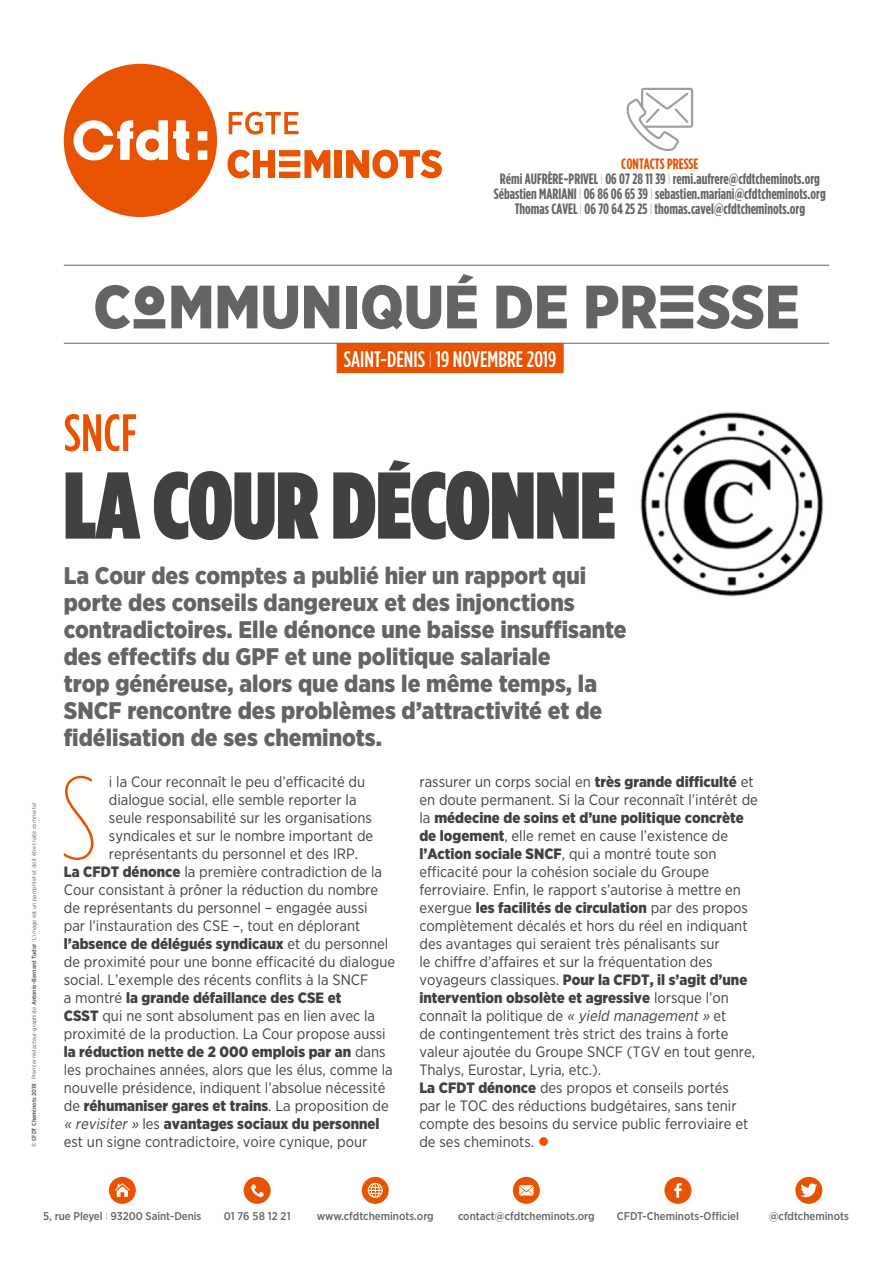
<style>
.page{position:relative;width:893px;height:1263px;background:#fff}
.page>*{position:absolute;margin:0;border:0;box-sizing:border-box;transform-origin:0 0}
.t1{font:100 117.9px "Gotham Condensed";color:#e75300}
.t2{font:900 94.5px "Gotham Condensed";color:#414042}
.t3{font:900 61.05px "Gotham Narrow";color:#636466}
.t4{font:500 52.5px "Gotham Condensed";color:#e75300}
.t5{font:900 24px/27px "Gotham Narrow";color:#636466}
.t6{font:500 22.5px "Gotham Condensed";color:#fff}
.t7{font:15px/18px "Gotham Narrow";color:#414042}
.t8{font:900 15px "Gotham Narrow";color:#414042}
.t9{font:700 15px/15px "Gotham Condensed";color:#636466;text-align:center}
.t10{font:500 11.25px "Gotham Narrow";color:#636466}
.t11{font:6px "Gotham Narrow";color:#636466}
.s1{color:#e75300}
.s2{font-weight:100}
.s3{font-family:"CFDT";font-stretch:condensed}
.s4{font-weight:700}
.s5{font-weight:900}
.s6{font-weight:400}
.s7{font-weight:400;font-style:italic}
.s8{font-style:italic}
</style>
<div class="page">
<img style="left:640px;top:412px;width:183px;height:185px">
<hr style="left:64px;top:265px;width:765px;height:1px;background:#636466">
<div style="left:337px;top:343px;width:227px;height:30px;background:#e75300"></div>
<hr style="left:64px;top:343px;width:765px;height:1px;background:#636466">
<div style="left:109px;top:1177px;width:27px;height:27px;background:#e75300;border-radius:50%"></div>
<svg style="left:115px;top:1183px;width:15px;height:14px"></svg>
<div style="left:244px;top:1177px;width:27px;height:27px;background:#e75300;border-radius:50%"></div>
<svg style="left:251px;top:1184px;width:13px;height:13px"></svg>
<div style="left:362px;top:1177px;width:27px;height:27px;background:#e75300;border-radius:50%"></div>
<svg style="left:368px;top:1183px;width:15px;height:15px"></svg>
<div style="left:513px;top:1177px;width:27px;height:27px;background:#e75300;border-radius:50%"></div>
<svg style="left:519px;top:1185px;width:14px;height:10px"></svg>
<div style="left:664px;top:1177px;width:27px;height:27px;background:#e75300;border-radius:50%"></div>
<svg style="left:674px;top:1183px;width:8px;height:15px"></svg>
<div style="left:795px;top:1177px;width:27px;height:27px;background:#e75300;border-radius:50%"></div>
<svg style="left:800px;top:1183px;width:17px;height:14px"></svg>
<svg style="left:229px;top:112px;width:69px;height:23px"></svg>
<svg style="left:228px;top:150px;width:102px;height:28px"></svg>
<div style="left:335px;top:150px;width:7px;height:28px;background:#e75300"></div>
<svg style="left:346px;top:150px;width:96px;height:28px"></svg>
<div style="left:64px;top:64px;width:153px;height:153px;background:#e75300;border-radius:50%"></div>
<svg style="left:73px;top:120px;width:116px;height:41px"></svg>
<svg style="left:198px;top:131px;width:9px;height:10px"></svg>
<svg style="left:198px;top:150px;width:9px;height:10px"></svg>
<svg style="left:626px;top:88px;width:67px;height:63px"></svg>
<p class="t9" style="left:494px;top:156px;width:333px"><span class="s1">CONTACTS PRESSE<br></span>Rémi AUFRÈRE-PRIVEL <span class="s2">I</span> 06 07 28 11 39 <span class="s2">I</span> remi.aufrere@cfdtcheminots.org Sébastien MARIANI <span class="s2">I</span> 06 86 06 65 39 <span class="s2">I</span> sebastien.mariani@cfdtcheminots.org Thomas CAVEL <span class="s2">I</span> 06 70 64 25 25 <span class="s2">I</span> thomas.cavel@cfdtcheminots.org</p>
<h3 class="t3" style="left:93px;top:267px;width:708px">C<span class="s3">O</span>MMUNIQUÉ DE PR<span class="s3">E</span>SSE</h3>
<h3 class="t4" style="left:64px;top:402px;width:75px">SNCF</h3>
<h3 class="t6" style="left:344px;top:346px;width:214px">SAINT-DENIS <span class="s2">I</span> 19 NOVEMBRE 2019</h3>
<h2 class="t2" style="left:64px;top:449px;width:553px">LA COUR DÉCONNE</h2>
<p class="t11" style="left:30px;top:1147px;width:346px;rotate:-90deg"><span class="s4">© CFDT Cheminots 2019</span> <span class="s2">I</span> Premier rédacteur-graphiste <span class="s4">Antonio-Bernard Tudor</span> <span class="s2">I</span> L’image est un pamphlet et doit être traité comme tel</p>
<p class="t5" style="left:64px;top:562px;width:564px">La Cour des comptes a publié hier un rapport qui porte des conseils dangereux et des injonctions contradictoires. Elle dénonce une baisse insuffisante des effectifs du GPF et une politique salariale<br>trop généreuse, alors que dans le même temps, la SNCF rencontre des problèmes d’attractivité et de fidélisation de ses cheminots.</p>
<h1 class="t1" style="left:60px;top:752px;width:38px">S</h1>
<p class="t7" style="left:109px;top:772px;width:258px">i la Cour reconnaît le peu d’efficacité du</p>
<p class="t7" style="left:109px;top:790px;width:249px">dialogue social, elle semble reporter la</p>
<p class="t7" style="left:109px;top:808px;width:265px">seule responsabilité sur les organisations</p>
<p class="t7" style="left:109px;top:826px;width:266px">syndicales et sur le nombre important de</p>
<p class="t7" style="left:109px;top:844px;width:251px">représentants du personnel et des IRP.</p>
<p class="t7" style="left:64px;top:862px;width:320px"><span class="s5">La CFDT dénonce</span> la première contradiction de la</p>
<p class="t7" style="left:64px;top:880px;width:316px">Cour consistant à prôner la réduction du nombre</p>
<p class="t7" style="left:64px;top:898px;width:305px">de représentants du personnel – engagée aussi</p>
<p class="t7" style="left:64px;top:916px;width:298px">par l’instauration des CSE –, tout en déplorant</p>
<p class="t8" style="left:64px;top:934px;width:326px">l’absence de délégués syndicaux <span class="s6">et du personnel</span></p>
<p class="t7" style="left:64px;top:952px;width:333px">de proximité pour une bonne efficacité du dialogue</p>
<p class="t7" style="left:64px;top:970px;width:306px">social. L’exemple des récents conflits à la SNCF</p>
<p class="t8" style="left:64px;top:988px;width:279px"><span class="s6">a montré</span> la grande défaillance des CSE et</p>
<p class="t7" style="left:64px;top:1006px;width:313px"><span class="s5">CSST</span> qui ne sont absolument pas en lien avec la</p>
<p class="t7" style="left:64px;top:1024px;width:323px">proximité de la production. La Cour propose aussi</p>
<p class="t8" style="left:64px;top:1042px;width:323px">la réduction nette de 2 000 emplois par an <span class="s6">dans</span></p>
<p class="t7" style="left:64px;top:1060px;width:330px">les prochaines années, alors que les élus, comme la</p>
<p class="t7" style="left:64px;top:1078px;width:323px">nouvelle présidence, indiquent l’absolue nécessité</p>
<p class="t8" style="left:64px;top:1096px;width:327px"><span class="s6">de</span> réhumaniser gares et trains<span class="s6">. La proposition de</span></p>
<p class="t8" style="left:64px;top:1114px;width:317px"><span class="s7">« revisiter»</span> <span class="s6">les</span> avantages sociaux du personnel</p>
<p class="t7" style="left:64px;top:1132px;width:305px">est un signe contradictoire, voire cynique, pour</p>
<p class="t7" style="left:419px;top:772px;width:340px">rassurer un corps social en <span class="s5">très grande difficulté</span> et en doute permanent. Si la Cour reconnaît l’intérêt de la <span class="s5">médecine de soins et d’une politique concrète de logement</span>, elle remet en cause l’existence de <span class="s5">l’Action sociale SNCF</span>, qui a montré toute son efficacité pour la cohésion sociale du Groupe ferroviaire. Enfin, le rapport s’autorise à mettre en exergue <span class="s5">les facilités de circulation</span> par des propos complètement décalés et hors du réel en indiquant des avantages qui seraient très pénalisants sur<br>le chiffre d’affaires et sur la fréquentation des voyageurs classiques. <span class="s5">Pour la CFDT, il s’agit d’une intervention obsolète et agressive</span> lorsque l’on connaît la politique de <span class="s8">« yield management»</span> et<br>de contingentement très strict des trains à forte valeur ajoutée du Groupe SNCF (TGV en tout genre, Thalys, Eurostar, Lyria, etc.).<br><span class="s5">La CFDT dénonce</span> des propos et conseils portés<br>par le TOC des réductions budgétaires, sans tenir compte des besoins du service public ferroviaire et de ses cheminots. <span class="s1">●</span></p>
<p class="t10" style="left:43px;top:1209px;width:160px">5, rue Pleyel <span class="s2">I</span> 93200 Saint-Denis</p>
<p class="t10" style="left:224px;top:1209px;width:68px">01 76 58 12 21</p>
<p class="t10" style="left:317px;top:1209px;width:118px">www.cfdtcheminots.org</p>
<p class="t10" style="left:458px;top:1209px;width:138px">contact@cfdtcheminots.org</p>
<p class="t10" style="left:617px;top:1209px;width:123px">CFDT-Cheminots-Officiel</p>
<p class="t10" style="left:769px;top:1209px;width:82px">@cfdtcheminots</p>
</div>
